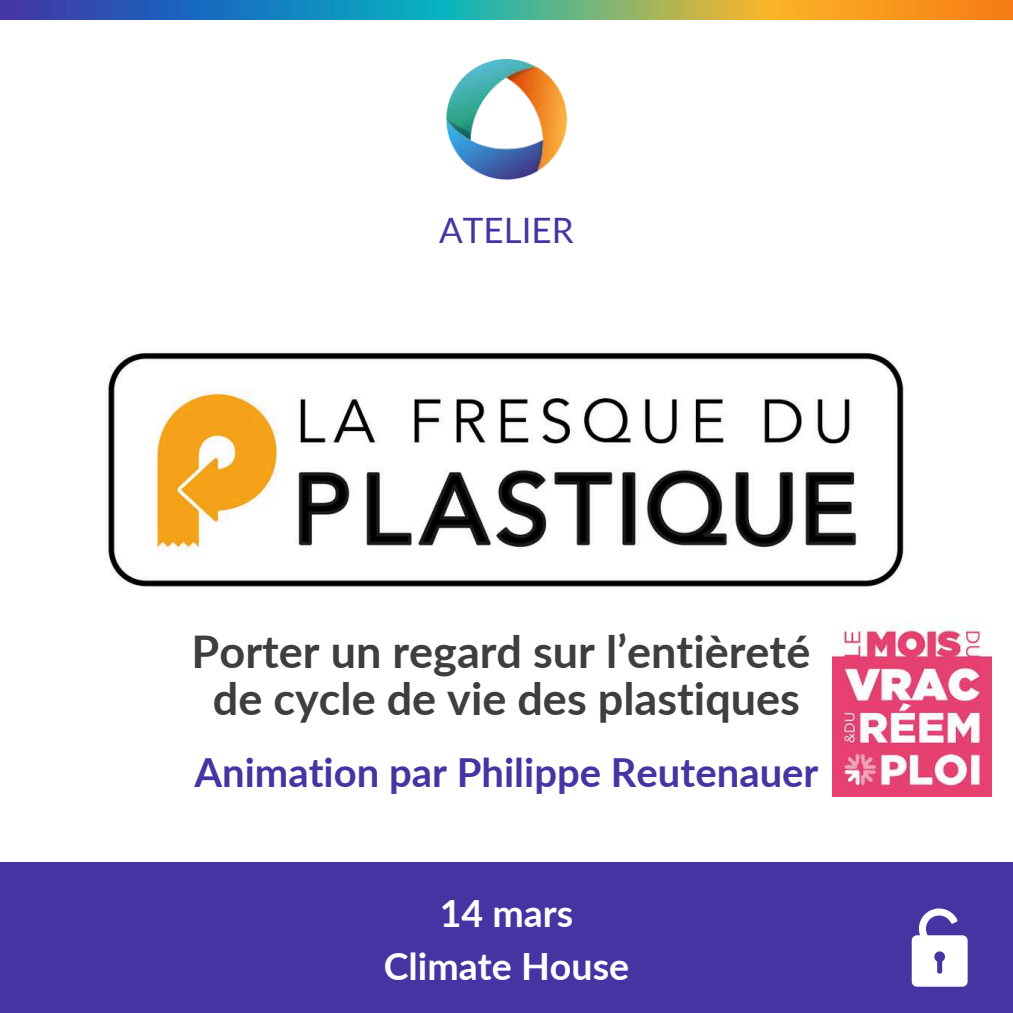
<style>
.page{position:relative;width:1013px;height:1013px;background:#fff}
.page>*{position:absolute;margin:0;border:0;box-sizing:border-box;transform-origin:0 0}
.t1{font:700 45px/46.9px "Lato";color:#3f3e3f;text-align:center}
.t2{font:700 40px "Lato";color:#4734a2}
.t3{font:700 37.5px/52.5px "Lato";color:#fff;text-align:center}
.t4{font:35px "Lato";color:#4734a2}
</style>
<div class="page">
<img style="left:446px;top:60px;width:120px;height:120px">
<img style="left:0;top:0;width:1012px;height:20px">
<div style="left:0;top:862px;width:1012px;height:150px;background:#4734a2"></div>
<img style="left:107px;top:352px;width:797px;height:235px">
<svg style="left:911px;top:908px;width:56px;height:78px"></svg>
<img style="left:832px;top:619px;width:159px;height:177px">
<p class="t4" style="left:439px;top:209px;width:136px">ATELIER</p>
<p class="t1" style="left:192px;top:627px;width:620px">Porter un regard sur l’entièreté de cycle de vie des plastiques</p>
<p class="t2" style="left:194px;top:747px;width:625px">Animation par Philippe Reutenauer</p>
<p class="t3" style="left:384px;top:886px;width:247px">14 mars<br>Climate House</p>
</div>
